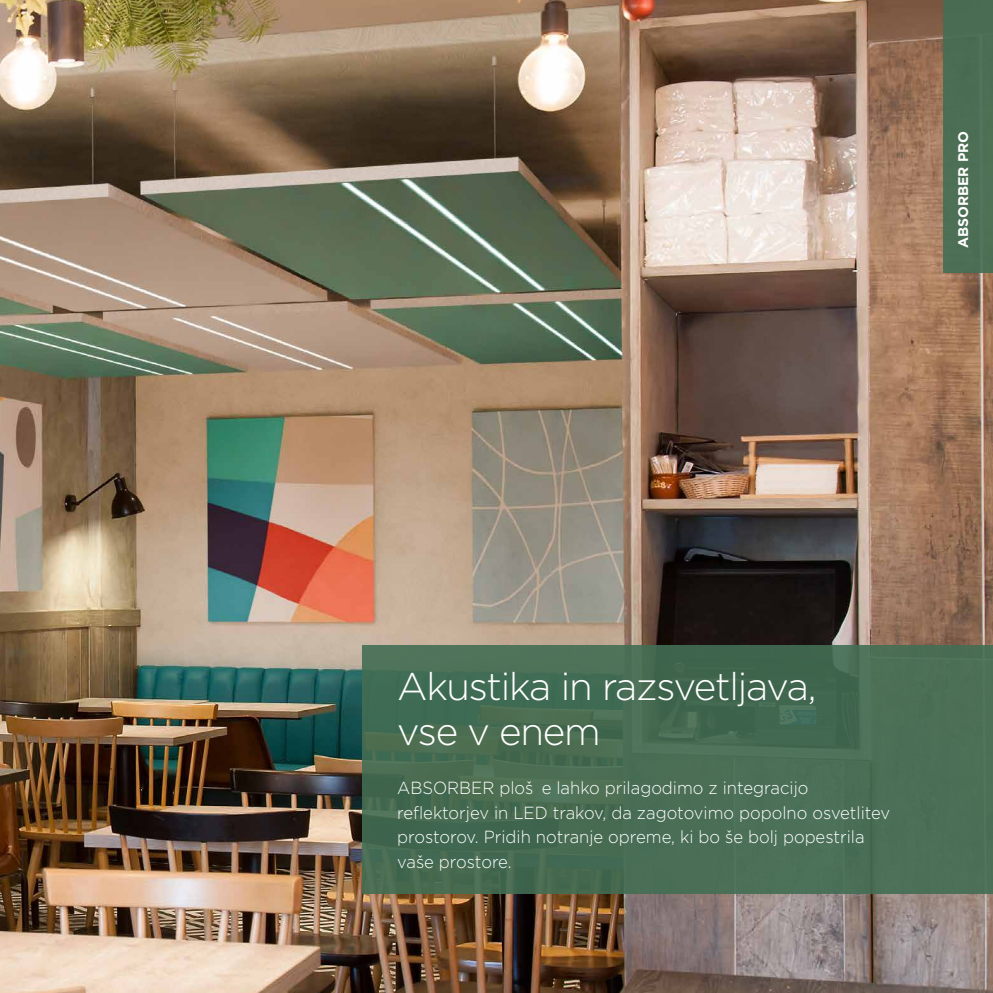
<style>
.page{position:relative;width:993px;height:993px;background:#fff}
.page>*{position:absolute;margin:0;border:0;box-sizing:border-box;transform-origin:0 0}
.t1{font:300 38.5px/45.5px "Gotham";letter-spacing:-.03em;color:#fff}
.t2{font:300 17.5px/24.5px "Gotham";color:#fff;scale:.95 1}
.t3{font:700 14px "Gotham";color:#fff}
</style>
<div class="page">
<img style="left:0;top:0;width:992px;height:992px">
<div style="left:943px;top:0;width:49px;height:273px;background:#4c6e54"></div>
<div style="left:362px;top:645px;width:630px;height:248px;background:#4a6e55"></div>
<p class="t3" style="left:953px;top:248px;width:119px;rotate:-90deg">ABSORBER PRO</p>
<h1 class="t1" style="left:397px;top:662px;width:421px">Akustika in razsvetljava, vse v enem</h1>
<p class="t2" style="left:397px;top:775px;width:520px">ABSORBER plošče lahko prilagodimo z integracijo reflektorjev in LED trakov, da zagotovimo popolno osvetlitev prostorov. Pridih notranje opreme, ki bo še bolj popestrila vaše prostore.</p>
</div>
